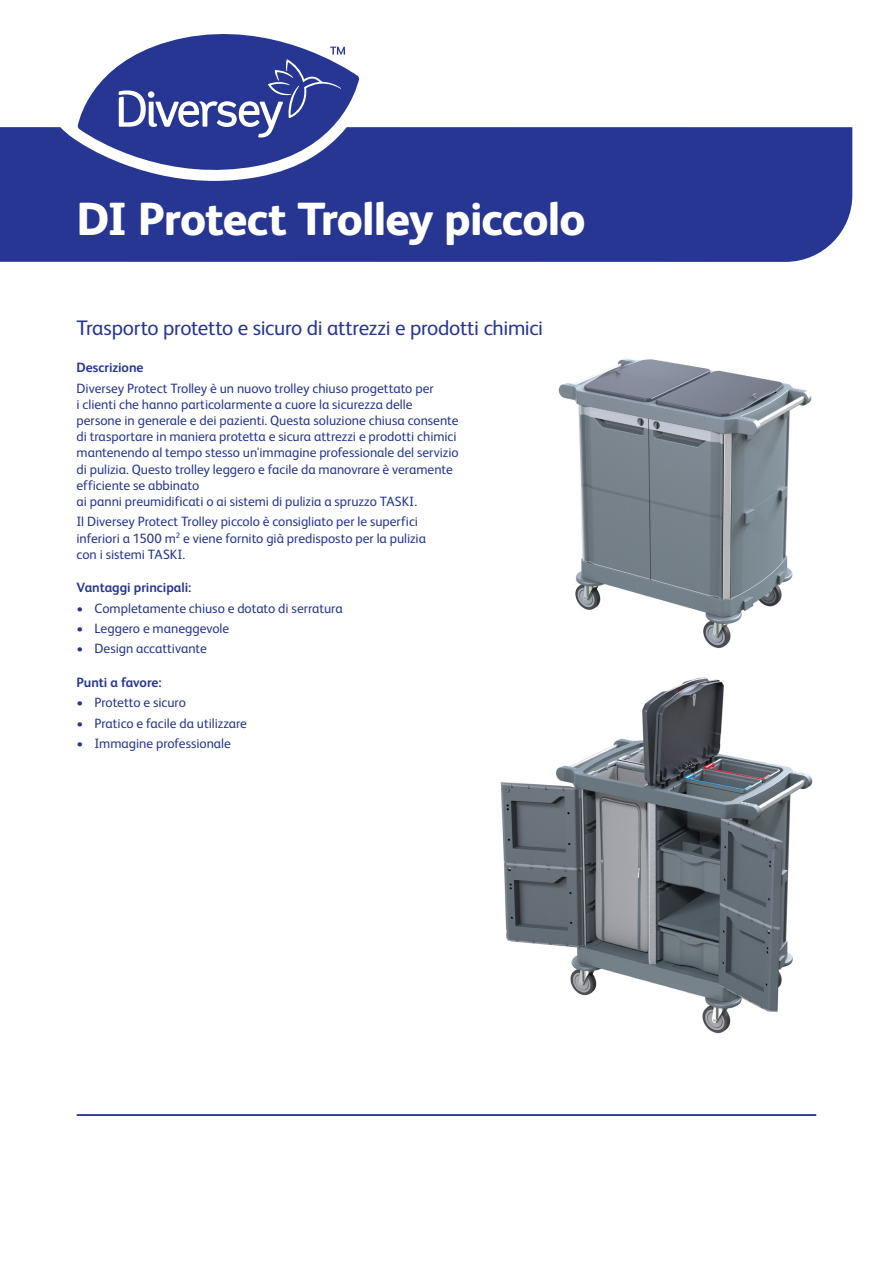
<style>
.page{position:relative;width:893px;height:1263px;background:#fff}
.page>*{position:absolute;margin:0;border:0;box-sizing:border-box;transform-origin:0 0}
.t1{font:800 46.5px "FS Albert Pro";letter-spacing:-.02em;color:#fff}
.Product_Description{font:21px "FS Albert Pro";letter-spacing:-.02em;color:#263692}
.Maintext{font:13.5px/16.2px "FS Albert Pro";color:#263692}
.Bullet_Text{font:13.5px "FS Albert Pro";letter-spacing:-.005em;color:#263692}
.Subheads{font:700 13.5px "FS Albert Pro";letter-spacing:-.005em;color:#263692}
</style>
<div class="page">
<div style="left:0;top:127px;width:852px;height:135px;background:#263692"></div>
<hr style="left:77px;top:1114px;width:739px;height:2px;background:#263692">
<img style="left:558px;top:358px;width:254px;height:291px">
<img style="left:500px;top:677px;width:313px;height:357px">
<svg style="left:58px;top:78px;width:316px;height:103px"></svg>
<svg style="left:78px;top:34px;width:281px;height:148px;fill:#263692"></svg>
<svg style="left:119px;top:47px;width:226px;height:91px;background:#4a58a4"></svg>
<p class="t1" style="left:77px;top:183px;width:510px">DI Protect Trolley piccolo</p>
<p class="Product_Description" style="left:77px;top:313px;width:468px">Trasporto protetto e sicuro di attrezzi e prodotti chimici</p>
<p class="Subheads" style="left:77px;top:358px;width:69px">Descrizione</p>
<p class="Maintext" style="left:77px;top:379px;width:384px">Diversey Protect Trolley è un nuovo trolley chiuso progettato per<br>i clienti che hanno particolarmente a cuore la sicurezza delle persone in generale e dei pazienti. Questa soluzione chiusa consente di trasportare in maniera protetta e sicura attrezzi e prodotti chimici mantenendo al tempo stesso un'immagine professionale del servizio di pulizia. Questo trolley leggero e facile da manovrare è veramente efficiente se abbinato<br>ai panni preumidificati o ai sistemi di pulizia a spruzzo TASKI.</p>
<p class="Maintext" style="left:77px;top:513px;width:351px">Il Diversey Protect Trolley piccolo è consigliato per le superfici inferiori a 1500 m<sup>2</sup> e viene fornito già predisposto per la pulizia con i sistemi TASKI.</p>
<p class="Subheads" style="left:77px;top:578px;width:116px">Vantaggi principali:</p>
<p class="Bullet_Text" style="left:77px;top:598px;width:268px">• Completamente chiuso e dotato di serratura</p>
<p class="Bullet_Text" style="left:77px;top:619px;width:154px">• Leggero e maneggevole</p>
<p class="Bullet_Text" style="left:77px;top:639px;width:132px">• Design accattivante</p>
<p class="Subheads" style="left:77px;top:672px;width:87px">Punti a favore:</p>
<p class="Bullet_Text" style="left:77px;top:693px;width:111px">• Protetto e sicuro</p>
<p class="Bullet_Text" style="left:77px;top:713px;width:172px">• Pratico e facile da utilizzare</p>
<p class="Bullet_Text" style="left:77px;top:734px;width:156px">• Immagine professionale</p>
</div>
